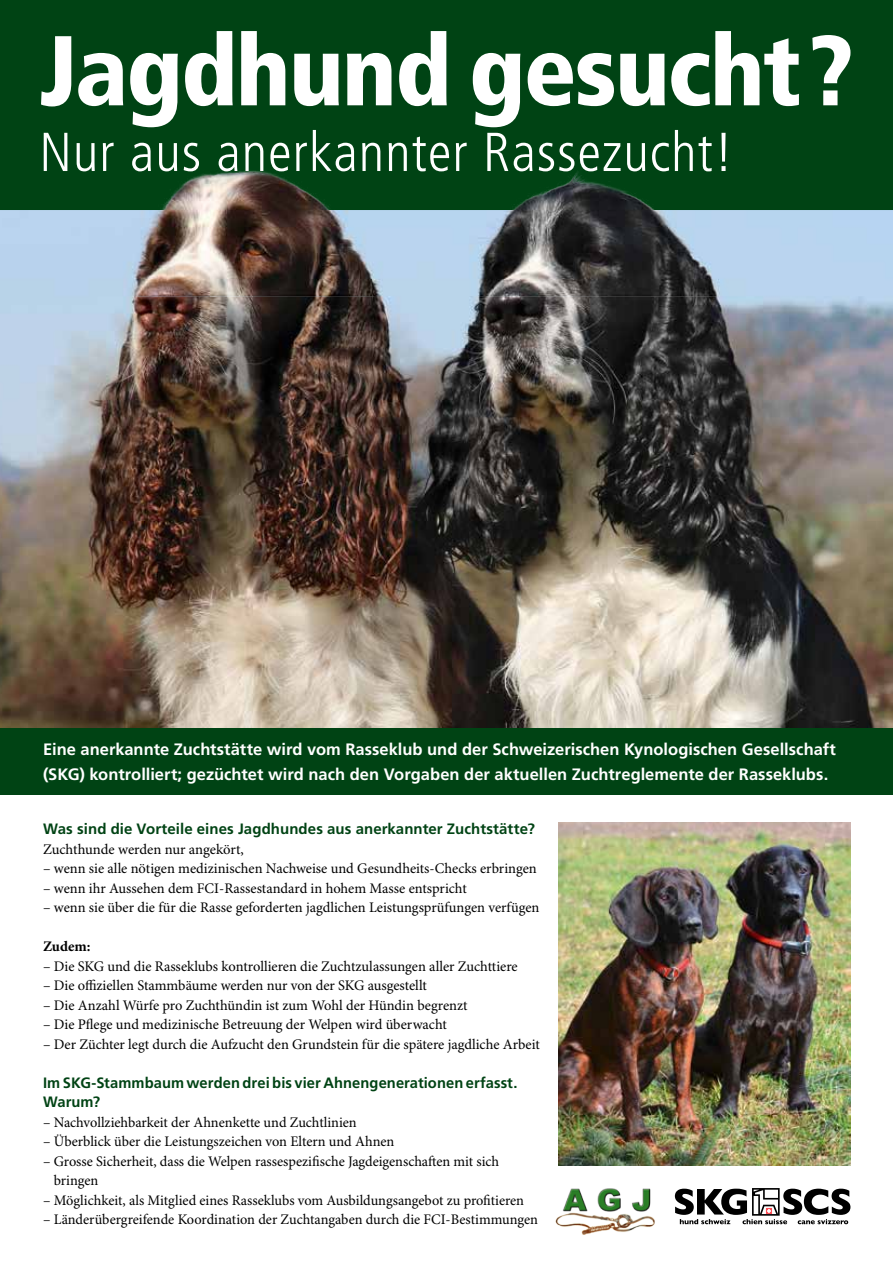
<style>
.page{position:relative;width:893px;height:1263px;background:#fff}
.page>*{position:absolute;margin:0;border:0;box-sizing:border-box;transform-origin:0 0}
.t1{font:900 condensed 99px "Frutiger LT Std";letter-spacing:-.02em;color:#fff}
.t2{font:300 condensed 54.75px "Frutiger LT Std";letter-spacing:.02em;color:#fff}
.t3{font:700 16.5px/24px "Frutiger LT Std";color:#fff}
.t4{font:700 15px/19.5px "Frutiger LT Std";letter-spacing:.005em;color:#004314}
.t5{font:14.7px/19.5px "Minion Pro";color:#000}
.t6{font:700 14.7px "Minion Pro";color:#000}
</style>
<div class="page">
<img style="left:0;top:210px;width:893px;height:518px">
<div style="left:0;top:0;width:893px;height:210px;background:#004314"></div>
<div style="left:0;top:728px;width:893px;height:67px;background:#004314"></div>
<img style="left:559px;top:823px;width:291px;height:343px">
<svg style="left:675px;top:1188px;width:175px;height:36px"></svg>
<img style="left:555px;top:1188px;width:100px;height:47px">
<h1 class="t1" style="left:39px;top:11px;width:815px">Jagdhund gesucht?</h1>
<h2 class="t2" style="left:39px;top:121px;width:695px">Nur aus anerkannter Rassezucht!</h2>
<p class="t3" style="left:43px;top:738px;width:794px">Eine anerkannte Zuchtstätte wird vom Rasseklub und der Schweizerischen Kynologischen Gesellschaft (SKG) kontrolliert; gezüchtet wird nach den Vorgaben der aktuellen Zuchtreglemente der Rasseklubs.</p>
<p class="t4" style="left:43px;top:819px;width:493px">Was sind die Vorteile eines Jagdhundes aus anerkannter Zuchtstätte?</p>
<p class="t5" style="left:43px;top:840px;width:202px">Zuchthunde werden nur angekört,</p>
<p class="t5" style="left:43px;top:859px;width:495px">– wenn sie alle nötigen medizinischen Nachweise und Gesundheits-Checks erbringen</p>
<p class="t5" style="left:43px;top:879px;width:425px">– wenn ihr Aussehen dem FCI-Rassestandard in hohem Masse entspricht</p>
<p class="t5" style="left:43px;top:898px;width:498px">– wenn sie über die für die Rasse geforderten jagdlichen Leistungsprüfungen verfügen</p>
<p class="t6" style="left:43px;top:938px;width:49px">Zudem:</p>
<p class="t5" style="left:43px;top:957px;width:476px">– Die SKG und die Rasseklubs kontrollieren die Zuchtzulassungen aller Zuchttiere</p>
<p class="t5" style="left:43px;top:976px;width:385px">– Die offiziellen Stammbäume werden nur von der SKG ausgestellt</p>
<p class="t5" style="left:43px;top:996px;width:426px">– Die Anzahl Würfe pro Zuchthündin ist zum Wohl der Hündin begrenzt</p>
<p class="t5" style="left:43px;top:1015px;width:405px">– Die Pflege und medizinische Betreuung der Welpen wird überwacht</p>
<p class="t5" style="left:43px;top:1035px;width:498px">– Der Züchter legt durch die Aufzucht den Grundstein für die spätere jagdliche Arbeit</p>
<p class="t4" style="left:43px;top:1073px;width:476px">Im SKG-Stammbaum werden drei bis vier Ahnengenerationen erfasst.<br>Warum?</p>
<p class="t5" style="left:43px;top:1113px;width:315px">– Nachvollziehbarkeit der Ahnenkette und Zuchtlinien</p>
<p class="t5" style="left:43px;top:1132px;width:353px">– Überblick über die Leistungszeichen von Eltern und Ahnen</p>
<p class="t5" style="left:54px;top:1152px;width:447px;text-indent:-11px">– Grosse Sicherheit, dass die Welpen rassespezifische Jagdeigenschaften mit sich bringen</p>
<p class="t5" style="left:43px;top:1191px;width:483px">– Möglichkeit, als Mitglied eines Rasseklubs vom Ausbildungsangebot zu profitieren</p>
<p class="t5" style="left:43px;top:1210px;width:496px">– Länderübergreifende Koordination der Zuchtangaben durch die FCI-Bestimmungen</p>
</div>
